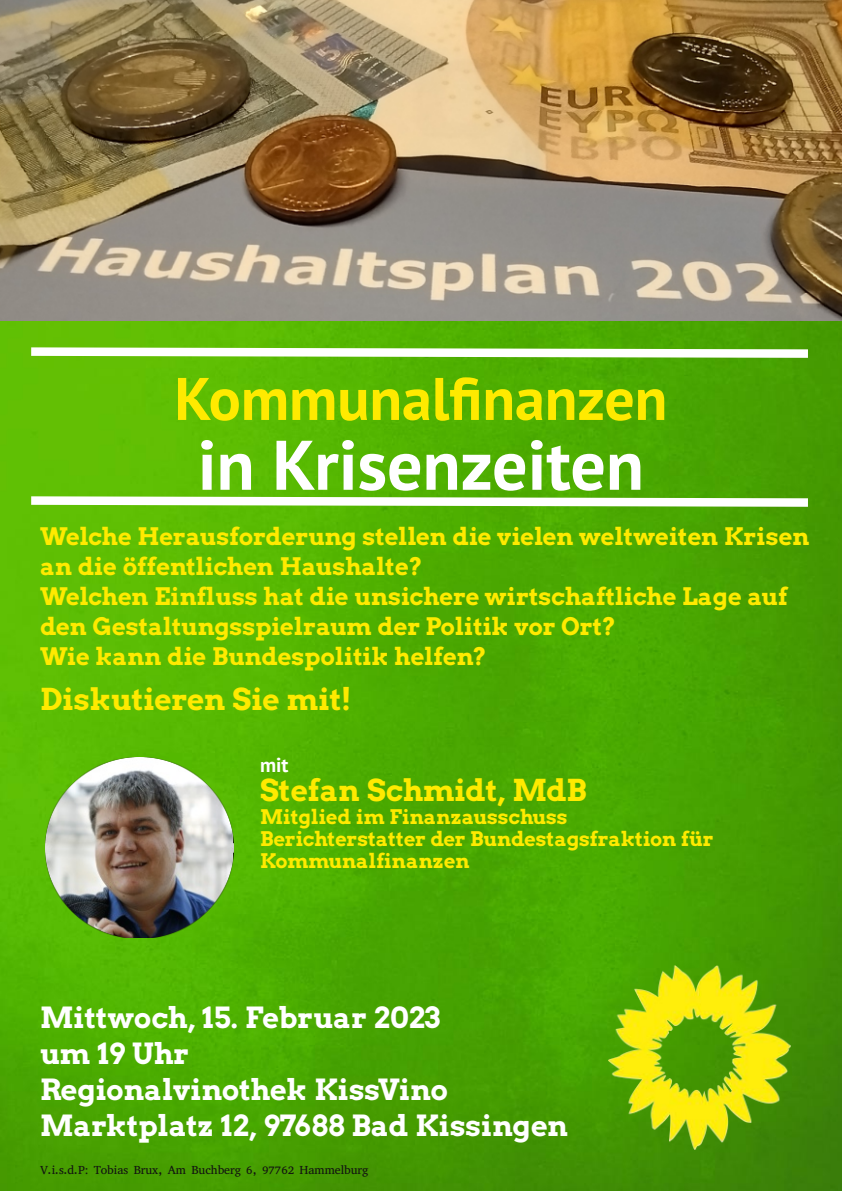
<style>
.page{position:relative;width:842px;height:1191px;background:#fff}
.page>*{position:absolute;margin:0;border:0;box-sizing:border-box;transform-origin:0 0}
.t1{font:700 70px "PT Sans";color:#fff}
.t2{font:700 60px "PT Sans";color:#ffea00}
.t3{font:30px "Arvo Gruen";letter-spacing:-.005em;color:#ffea00}
.t4{font:29px/36px "Arvo Gruen";color:#fff}
.t5{font:24px/30px "Arvo Gruen";letter-spacing:-.005em;color:#ffea00}
.t6{font:20px/22.2px "Arvo Gruen";color:#ffea00}
.t7{font:700 20px "PT Sans";color:#fff}
.t8{font:12px "Abyssinica SIL";letter-spacing:-.005em;color:#121211}
</style>
<div class="page">
<img style="left:0;top:320px;width:842px;height:871px">
<svg style="left:23px;top:343px;width:793px;height:19px"></svg>
<svg style="left:23px;top:492px;width:793px;height:19px"></svg>
<img style="left:0;top:0;width:842px;height:320px">
<img style="left:609px;top:965px;width:181px;height:184px">
<img style="left:46px;top:757px;width:187px;height:180px">
<h2 class="t2" style="left:174px;top:366px;width:494px">Kommunalfinanzen</h2>
<h1 class="t1" style="left:198px;top:427px;width:448px">in Krisenzeiten</h1>
<p class="t5" style="left:40px;top:521px;width:771px">Welche Herausforderung stellen die vielen weltweiten Krisen an die öffentlichen Haushalte?<br>Welchen Einfluss hat die unsichere wirtschaftliche Lage auf den Gestaltungsspielraum der Politik vor Ort?<br>Wie kann die Bundespolitik helfen?</p>
<p class="t3" style="left:40px;top:681px;width:313px">Diskutieren Sie mit!</p>
<p class="t7" style="left:260px;top:754px;width:30px">mit</p>
<p class="t3" style="left:260px;top:772px;width:328px">Stefan Schmidt, MdB</p>
<p class="t6" style="left:260px;top:805px;width:455px">Mitglied im Finanzausschuss<br>Berichterstatter der Bundestagsfraktion für<br>Kommunalfinanzen</p>
<p class="t4" style="left:40px;top:999px;width:529px">Mittwoch, 15. Februar 2023<br>um 19 Uhr<br>Regionalvinothek KissVino<br>Marktplatz 12, 97688 Bad Kissingen</p>
<p class="t8" style="left:40px;top:1162px;width:330px">V.i.s.d.P: Tobias Brux, Am Buchberg 6, 97762 Hammelburg</p>
</div>
